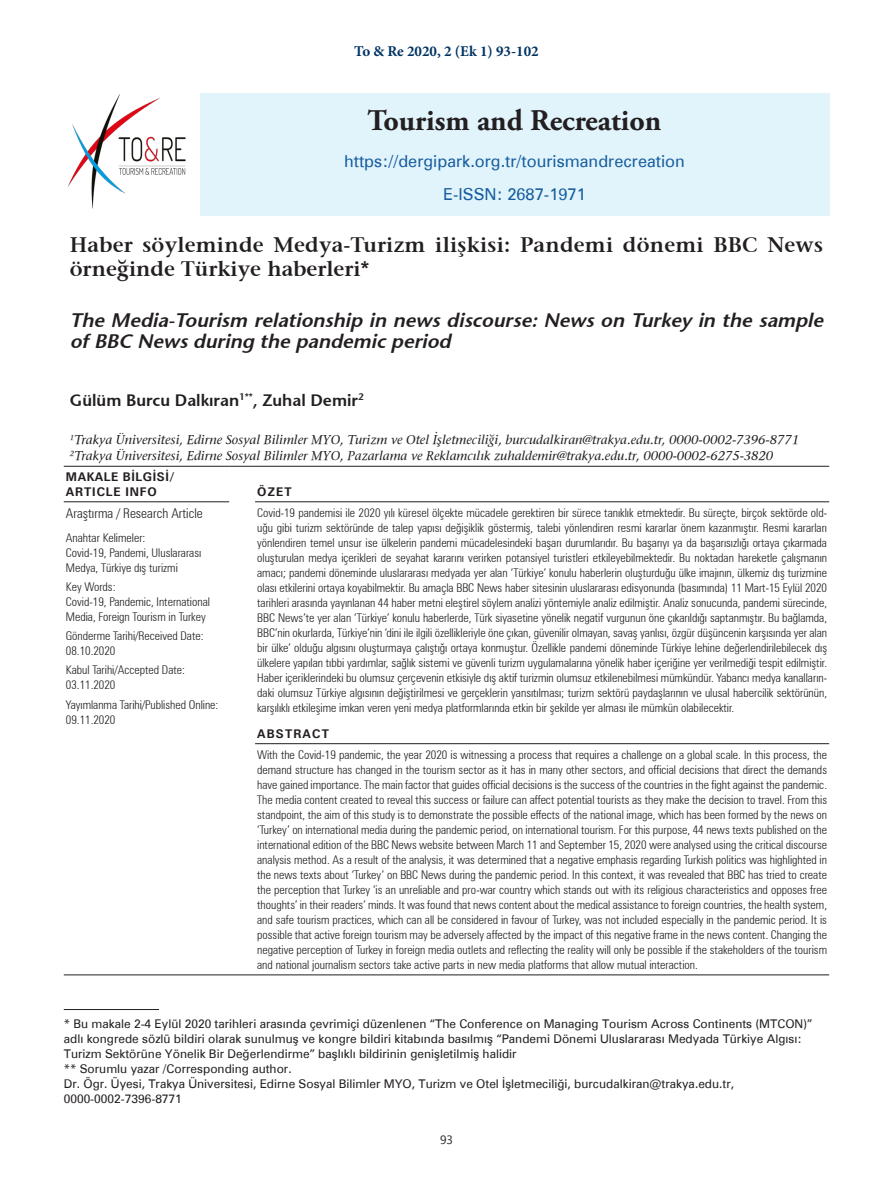
<style>
.page{position:relative;width:893px;height:1191px;background:#fff}
.page>*{position:absolute;margin:0;border:0;box-sizing:border-box;transform-origin:0 0}
.Bas-turkce{font:700 30px "Adobe Garamond Pro";color:#231f20}
.t1{font:700 21px/24px "Air Serif";letter-spacing:.01em;color:#231f20}
.t2{font:19.5px/21px "Air Sans Bold Ita";color:#231f20}
.Bas-turkce-2{font:16.5px "Zurich BT";color:#175d9e}
.t3{font:700 16.5px "Air Sans";color:#231f20}
.JN{font:700 15px "Minion Pro";color:#003364}
.t4{font:300 condensed 13.5px "Zurich BT";color:#231f20}
.t5{font:italic 12.75px "Air Serif";color:#231f20}
.t6{font:300 condensed 12px/15px "Zurich BT";color:#231f20}
.t7{font:12px/15px "Zurich BT";color:#231f20}
.t8{font:700 12px/14.4px "Zurich BT";letter-spacing:.05em;color:#231f20}
.t9{font:700 12px "Zurich BT";letter-spacing:.1em;color:#231f20}
.t10{font:700 12px "Zurich BT";letter-spacing:.075em;color:#231f20}
.t11{font:12px "Lao UI";color:#231f20}
</style>
<div class="page">
<img style="left:68px;top:94px;width:118px;height:115px">
<hr style="left:64px;top:466px;width:165px;height:1px;background:#231f20">
<svg style="left:229px;top:466px;width:26px;height:1px"></svg>
<hr style="left:255px;top:466px;width:574px;height:1px;background:#231f20">
<hr style="left:255px;top:501px;width:574px;height:1px;background:#231f20">
<hr style="left:255px;top:743px;width:574px;height:1px;background:#231f20">
<hr style="left:64px;top:501px;width:165px;height:1px;background:#231f20">
<hr style="left:64px;top:974px;width:165px;height:1px;background:#231f20">
<svg style="left:229px;top:974px;width:26px;height:1px"></svg>
<hr style="left:255px;top:974px;width:574px;height:1px;background:#231f20">
<hr style="left:64px;top:1009px;width:95px;height:1px;background:#231f20">
<div style="left:200px;top:93px;width:629px;height:122px;background:#e1f4fc"></div>
<p class="JN" style="left:354px;top:40px;width:186px">To &amp; Re 2020, 2 (Ek 1) 93-102</p>
<p class="Bas-turkce" style="left:368px;top:103px;width:295px">Tourism and Recreation</p>
<p class="Bas-turkce-2" style="left:344px;top:151px;width:342px">https://dergipark.org.tr/tourismandrecreation</p>
<p class="Bas-turkce-2" style="left:443px;top:184px;width:144px">E-ISSN: 2687-1971</p>
<p class="t1" style="left:70px;top:233px;width:755px">Haber söyleminde Medya-Turizm ilişkisi: Pandemi dönemi BBC News örneğinde Türkiye haberleri*</p>
<p class="t2" style="left:70px;top:310px;width:755px">The Media-Tourism relationship in news discourse: News on Turkey in the sample of BBC News during the pandemic period</p>
<p class="t3" style="left:70px;top:390px;width:295px">Gülüm Burcu Dalkıran<sup>1**</sup>, Zuhal Demir<sup>2</sup></p>
<p class="t5" style="left:70px;top:431px;width:731px"><sup>1</sup>Trakya Üniversitesi, Edirne Sosyal Bilimler MYO, Turizm ve Otel İşletmeciliği, burcudalkiran@trakya.edu.tr, 0000-0002-7396-8771</p>
<p class="t5" style="left:70px;top:448px;width:705px"><sup>2</sup>Trakya Üniversitesi, Edirne Sosyal Bilimler MYO, Pazarlama ve Reklamcılık zuhaldemir@trakya.edu.tr, 0000-0002-6275-3820</p>
<p class="t8" style="left:66px;top:470px;width:110px">MAKALE BİLGİSİ/<br>ARTICLE INFO</p>
<p class="t10" style="left:257px;top:484px;width:36px">ÖZET</p>
<p class="t4" style="left:66px;top:505px;width:138px">Araştırma / Research Article</p>
<p class="t6" style="left:66px;top:530px;width:81px">Anahtar Kelimeler:</p>
<p class="t6" style="left:66px;top:545px;width:137px">Covid-19, Pandemi, Uluslararası<br>Medya, Türkiye dış turizmi</p>
<p class="t6" style="left:66px;top:579px;width:51px">Key Words:</p>
<p class="t6" style="left:66px;top:594px;width:146px">Covid-19, Pandemic, International<br>Media, Foreign Tourism in Turkey</p>
<p class="t6" style="left:66px;top:628px;width:139px">Gönderme Tarihi/Received Date:</p>
<p class="t6" style="left:66px;top:643px;width:51px">08.10.2020</p>
<p class="t6" style="left:66px;top:662px;width:121px">Kabul Tarihi/Accepted Date:</p>
<p class="t6" style="left:66px;top:677px;width:51px">03.11.2020</p>
<p class="t6" style="left:66px;top:697px;width:154px">Yayımlanma Tarihi/Published Online:</p>
<p class="t6" style="left:66px;top:712px;width:51px">09.11.2020</p>
<p class="t6" style="left:257px;top:505px;width:571px;text-align:justify">Covid-19 pandemisi ile 2020 yılı küresel ölçekte mücadele gerektiren bir sürece tanıklık etmektedir. Bu süreçte, birçok sektörde old&shy;uğu gibi turizm sektöründe de talep yapısı değişiklik göstermiş, talebi yönlendiren resmi kararlar önem kazanmıştır. Resmi kararları yönlendiren temel unsur ise ülkelerin pandemi mücadelesindeki başarı durumlarıdır. Bu başarıyı ya da başarısızlığı ortaya çıkarmada oluşturulan medya içerikleri de seyahat kararını verirken potansiyel turistleri etkileyebilmektedir. Bu noktadan hareketle çalışmanın amacı; pandemi döneminde uluslararası medyada yer alan ‘Türkiye’ konulu haberlerin oluşturduğu ülke imajının, ülkemiz dış turizmine olası etkilerini ortaya koyabilmektir. Bu amaçla BBC News haber sitesinin uluslararası edisyonunda (basımında) 11 Mart-15 Eylül 2020 tarihleri arasında yayınlanan 44 haber metni eleştirel söylem analizi yöntemiyle analiz edilmiştir. Analiz sonucunda, pandemi sürecinde, BBC News’te yer alan ‘Türkiye’ konulu haberlerde, Türk siyasetine yönelik negatif vurgunun öne çıkarıldığı saptanmıştır. Bu bağlamda, BBC’nin okurlarda, Türkiye’nin ‘dini ile ilgili özellikleriyle öne çıkan, güvenilir olmayan, savaş yanlısı, özgür düşüncenin karşısında yer alan bir ülke’ olduğu algısını oluşturmaya çalıştığı ortaya konmuştur. Özellikle pandemi döneminde Türkiye lehine değerlendirilebilecek dış ülkelere yapılan tıbbi yardımlar, sağlık sistemi ve güvenli turizm uygulamalarına yönelik haber içeriğine yer verilmediği tespit edilmiştir.<br>Haber içeriklerindeki bu olumsuz çerçevenin etkisiyle dış aktif turizmin olumsuz etkilenebilmesi mümkündür. Yabancı medya kanalların&shy;daki olumsuz Türkiye algısının değiştirilmesi ve gerçeklerin yansıtılması; turizm sektörü paydaşlarının ve ulusal habercilik sektörünün, karşılıklı etkileşime imkan veren yeni medya platformlarında etkin bir şekilde yer alması ile mümkün olabilecektir.</p>
<p class="t9" style="left:257px;top:726px;width:73px">ABSTRACT</p>
<p class="t6" style="left:257px;top:747px;width:571px;text-align:justify">With the Covid-19 pandemic, the year 2020 is witnessing a process that requires a challenge on a global scale. In this process, the demand structure has changed in the tourism sector as it has in many other sectors, and official decisions that direct the demands have gained importance. The main factor that guides official decisions is the success of the countries in the fight against the pandemic.<br>The media content created to reveal this success or failure can affect potential tourists as they make the decision to travel. From this standpoint, the aim of this study is to demonstrate the possible effects of the national image, which has been formed by the news on ‘Turkey’ on international media during the pandemic period, on international tourism. For this purpose, 44 news texts published on the international edition of the BBC News website between March 11 and September 15, 2020 were analysed using the critical discourse analysis method. As a result of the analysis, it was determined that a negative emphasis regarding Turkish politics was highlighted in the news texts about ‘Turkey’ on BBC News during the pandemic period. In this context, it was revealed that BBC has tried to create the perception that Turkey ‘is an unreliable and pro-war country which stands out with its religious characteristics and opposes free thoughts’ in their readers’ minds. It was found that news content about the medical assistance to foreign countries, the health system, and safe tourism practices, which can all be considered in favour of Turkey, was not included especially in the pandemic period. It is possible that active foreign tourism may be adversely affected by the impact of this negative frame in the news content. Changing the negative perception of Turkey in foreign media outlets and reflecting the reality will only be possible if the stakeholders of the tourism and national journalism sectors take active parts in new media platforms that allow mutual interaction.</p>
<p class="t7" style="left:64px;top:1016px;width:750px">* Bu makale 2-4 Eylül 2020 tarihleri arasında çevrimiçi düzenlenen “The Conference on Managing Tourism Across Continents (MTCON)” adlı kongrede sözlü bildiri olarak sunulmuş ve kongre bildiri kitabında basılmış “Pandemi Dönemi Uluslararası Medyada Türkiye Algısı:<br>Turizm Sektörüne Yönelik Bir Değerlendirme” başlıklı bildirinin genişletilmiş halidir</p>
<p class="t7" style="left:64px;top:1061px;width:229px">** Sorumlu yazar /Corresponding author.</p>
<p class="t7" style="left:64px;top:1076px;width:672px">Dr. Ögr. Üyesi, Trakya Üniversitesi, Edirne Sosyal Bilimler MYO, Turizm ve Otel İşletmeciliği, burcudalkiran@trakya.edu.tr,<br>0000-0002-7396-8771</p>
<p class="t11" style="left:440px;top:1132px;width:14px">93</p>
</div>
